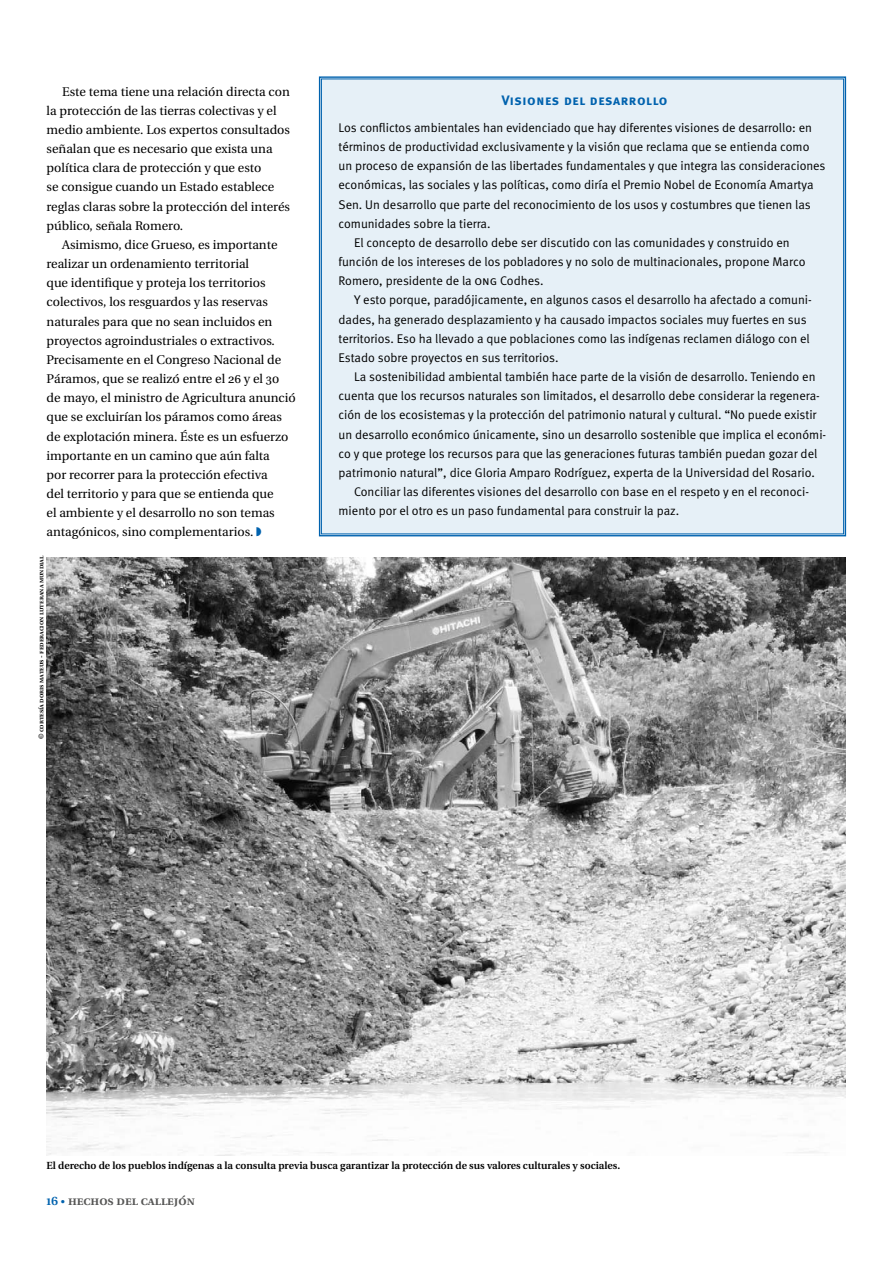
<style>
.page{position:relative;width:893px;height:1263px;background:#fff}
.page>*{position:absolute;margin:0;border:0;box-sizing:border-box;transform-origin:0 0}
.t1{font:13.65px "Meta Bold Caps";letter-spacing:.05em;color:#0062ae}
.t2{font:13.05px "Utopia Semibold SC";color:#565655}
.t3{font:12.6px "Meta Normal";color:#000}
.t4{font:12.6px/19.2px "Utopia";color:#000}
.t5{font:600 10.2px "Utopia";color:#000}
.t6{font:6.9px "Utopia Semibold SC";color:#000}
.s1{font-family:"Meta Normal Caps"}
</style>
<div class="page">
<img style="left:47px;top:558px;width:798px;height:597px">
<div style="left:318px;top:76px;width:529px;height:461px;background:#e6f0f7"></div>
<p class="t4" style="left:47px;top:83px;width:245px;text-indent:16px">Este tema tiene una relación directa con la protección de las tierras colectivas y el medio ambiente. Los expertos consultados señalan que es necesario que exista una política clara de protección y que esto<br>se consigue cuando un Estado establece reglas claras sobre la protección del interés público, señala Romero.</p>
<p class="t4" style="left:47px;top:236px;width:236px;text-indent:16px">Asimismo, dice Grueso, es importante realizar un ordenamiento territorial<br>que identifique y proteja los territorios colectivos, los resguardos y las reservas naturales para que no sean incluidos en proyectos agroindustriales o extractivos.<br>Precisamente en el Congreso Nacional de Páramos, que se realizó entre el</p>
<p class="t4" style="left:47px;top:370px;width:251px;text-indent:197px">y el<br>de mayo, el ministro de Agricultura anunció que se excluirían los páramos como áreas de explotación minera. Éste es un esfuerzo importante en un camino que aún falta<br>por recorrer para la protección efectiva<br>del territorio y para que se entienda que<br>el ambiente y el desarrollo no son temas antagónicos, sino complementarios.</p>
<p class="t6" style="left:38px;top:739px;width:185px;rotate:-90deg">© cortesía doris mateus - federacion luterana mundial</p>
<p class="t1" style="left:502px;top:92px;width:167px">Visiones del desarrollo</p>
<p class="t3" style="left:338px;top:123px;width:475px">Los conflictos ambientales han evidenciado que hay diferentes visiones de desarrollo: en</p>
<p class="t3" style="left:338px;top:142px;width:472px">términos de productividad exclusivamente y la visión que reclama que se entienda como</p>
<p class="t3" style="left:338px;top:161px;width:488px">un proceso de expansión de las libertades fundamentales y que integra las consideraciones</p>
<p class="t3" style="left:338px;top:180px;width:476px">económicas, las sociales y las políticas, como diría el Premio Nobel de Economía Amartya</p>
<p class="t3" style="left:338px;top:199px;width:474px">Sen. Un desarrollo que parte del reconocimiento de los usos y costumbres que tienen las</p>
<p class="t3" style="left:338px;top:219px;width:153px">comunidades sobre la tierra.</p>
<p class="t3" style="left:354px;top:238px;width:437px">El concepto de desarrollo debe ser discutido con las comunidades y construido en</p>
<p class="t3" style="left:338px;top:257px;width:468px">función de los intereses de los pobladores y no solo de multinacionales, propone Marco</p>
<p class="t3" style="left:338px;top:276px;width:207px">Romero, presidente de la <span class="s1">ong</span> Codhes.</p>
<p class="t3" style="left:354px;top:295px;width:459px">Y esto porque, paradójicamente, en algunos casos el desarrollo ha afectado a comuni-</p>
<p class="t3" style="left:338px;top:314px;width:469px">dades, ha generado desplazamiento y ha causado impactos sociales muy fuertes en sus</p>
<p class="t3" style="left:338px;top:334px;width:473px">territorios. Eso ha llevado a que poblaciones como las indígenas reclamen diálogo con el</p>
<p class="t3" style="left:338px;top:353px;width:222px">Estado sobre proyectos en sus territorios.</p>
<p class="t3" style="left:354px;top:372px;width:463px">La sostenibilidad ambiental también hace parte de la visión de desarrollo. Teniendo en</p>
<p class="t3" style="left:338px;top:391px;width:483px">cuenta que los recursos naturales son limitados, el desarrollo debe considerar la regenera-</p>
<p class="t3" style="left:338px;top:410px;width:479px">ción de los ecosistemas y la protección del patrimonio natural y cultural. “No puede existir</p>
<p class="t3" style="left:338px;top:429px;width:489px">un desarrollo económico únicamente, sino un desarrollo sostenible que implica el económi-</p>
<p class="t3" style="left:338px;top:449px;width:480px">co y que protege los recursos para que las generaciones futuras también puedan gozar del</p>
<p class="t3" style="left:338px;top:468px;width:478px">patrimonio natural”, dice Gloria Amparo Rodríguez, experta de la Universidad del Rosario.</p>
<p class="t3" style="left:354px;top:487px;width:457px">Conciliar las diferentes visiones del desarrollo con base en el respeto y en el reconoci-</p>
<p class="t3" style="left:338px;top:506px;width:342px">miento por el otro es un paso fundamental para construir la paz.</p>
<p class="t5" style="left:47px;top:1161px;width:575px">El derecho de los pueblos indígenas a la consulta previa busca garantizar la protección de sus valores culturales y sociales.</p>
<p class="t2" style="left:68px;top:1195px;width:128px">hechos del callejón</p>
</div>
